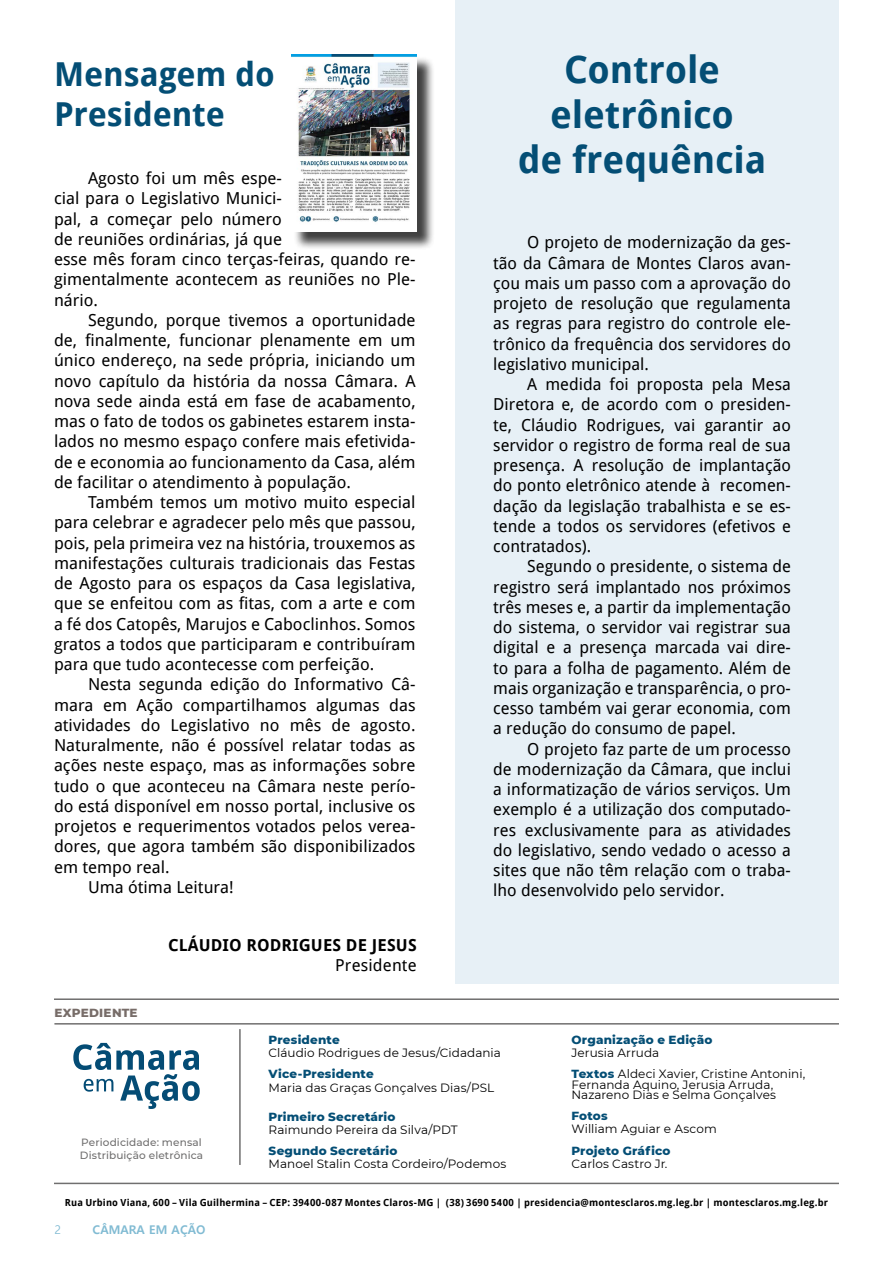
<style>
.page{position:relative;width:893px;height:1263px;background:#fff}
.page>*{position:absolute;margin:0;border:0;box-sizing:border-box;transform-origin:0 0}
.t1{font:700 37.5px/45px "Droid Sans";letter-spacing:-.005em;color:#044e75;text-align:center}
.t2{font:700 33px/39.6px "Droid Sans";letter-spacing:-.005em;color:#044e75}
.t3{font:16.5px/20.2px "Droid Sans";color:#000;text-align:justify}
.t4{font:700 16.5px "Droid Sans";letter-spacing:.01em;color:#000}
.t5{font:12px/21.1px "Montserrat";letter-spacing:.005em;color:#000}
.t6{font:800 12px "Montserrat";letter-spacing:.015em;color:#044e75}
.t7{font:700 12px "Malgun Gothic";color:#81bbd3}
.t8{font:800 12px "Montserrat";letter-spacing:.02em;color:#776c68}
.t9{font:12px "Malgun Gothic";color:#81bbd3}
.t10{font:500 10.5px/12.6px "Montserrat";letter-spacing:.01em;color:#706f6f}
.t11{font:700 9.75px "Droid Sans";letter-spacing:.015em;color:#000}
.s1{font-weight:800;color:#044e75}
</style>
<div class="page">
<div style="left:455px;top:0;width:384px;height:983px;background:#e7f0f6"></div>
<hr style="left:239px;top:1029px;width:2px;height:136px;background:#706f6f">
<hr style="left:54px;top:1183px;width:785px;height:1px;background:#706f6f">
<hr style="left:54px;top:998px;width:785px;height:2px;background:#706f6f">
<svg style="left:73px;top:1043px;width:127px;height:66px"></svg>
<hr style="left:54px;top:1023px;width:785px;height:1px;background:#706f6f">
<div style="left:294px;top:56px;width:141px;height:194px;background:#000;opacity:.75"></div>
<img style="left:291px;top:54px;width:126px;height:177px">
<h2 class="t2" style="left:54px;top:55px;width:222px">Mensagem do<br>Presidente</h2>
<p class="t3" style="left:54px;top:168px;width:363px;text-align:left;text-indent:34px">Agosto foi um mês espe-<br>cial para o Legislativo Munici-<br>pal, a começar pelo número<br>de reuniões ordinárias, já que<br>esse mês foram cinco terças-feiras, quando re&shy;gimentalmente acontecem as reuniões no Ple&shy;nário.</p>
<p class="t3" style="left:54px;top:310px;width:363px;text-indent:34px">Segundo, porque tivemos a oportunidade de, finalmente, funcionar plenamente em um único endereço, na sede própria, iniciando um novo capítulo da história da nossa Câmara. A nova sede ainda está em fase de acabamento, mas o fato de todos os gabinetes estarem insta&shy;lados no mesmo espaço confere mais efetivida&shy;de e economia ao funcionamento da Casa, além de facilitar o atendimento à população.</p>
<p class="t3" style="left:54px;top:492px;width:363px;text-indent:34px">Também temos um motivo muito especial para celebrar e agradecer pelo mês que passou, pois, pela primeira vez na história, trouxemos as manifestações culturais tradicionais das Festas de Agosto para os espaços da Casa legislativa, que se enfeitou com as fitas, com a arte e com a fé dos Catopês, Marujos e Caboclinhos. Somos gratos a todos que participaram e contribuíram para que tudo acontecesse com perfeição.</p>
<p class="t3" style="left:88px;top:674px;width:329px">Nesta segunda edição do Informativo Câ-</p>
<p class="t3" style="left:54px;top:695px;width:363px">mara em Ação compartilhamos algumas das</p>
<p class="t3" style="left:54px;top:715px;width:363px">atividades do Legislativo no mês de agosto.</p>
<p class="t3" style="left:54px;top:735px;width:363px">Naturalmente, não é possível relatar todas as</p>
<p class="t3" style="left:54px;top:756px;width:363px">ações neste espaço, mas as informações sobre</p>
<p class="t3" style="left:54px;top:776px;width:363px">tudo o que aconteceu na Câmara neste perío-</p>
<p class="t3" style="left:54px;top:796px;width:363px">do está disponível em nosso portal, inclusive os</p>
<p class="t3" style="left:54px;top:816px;width:363px">projetos e requerimentos votados pelos verea-</p>
<p class="t3" style="left:54px;top:837px;width:363px">dores, que agora também são disponibilizados</p>
<p class="t3" style="left:54px;top:857px;width:117px">em tempo real.</p>
<p class="t3" style="left:88px;top:877px;width:147px">Uma ótima Leitura!</p>
<p class="t8" style="left:54px;top:1004px;width:85px">EXPEDIENTE</p>
<p class="t4" style="left:168px;top:936px;width:250px">CLÁUDIO RODRIGUES DE JESUS</p>
<p class="t3" style="left:335px;top:955px;width:83px">Presidente</p>
<h1 class="t1" style="left:518px;top:47px;width:250px">Controle eletrônico<br>de frequência</h1>
<p class="t3" style="left:493px;top:233px;width:299px;text-indent:34px">O projeto de modernização da ges&shy;tão da Câmara de Montes Claros avan&shy;çou mais um passo com a aprovação do projeto de resolução que regulamenta as regras para registro do controle ele&shy;trônico da frequência dos servidores do legislativo municipal.</p>
<p class="t3" style="left:493px;top:374px;width:299px;text-indent:34px">A medida foi proposta pela Mesa Diretora e, de acordo com o presiden&shy;te, Cláudio Rodrigues, vai garantir ao servidor o registro de forma real de sua presença. A resolução de implantação do ponto eletrônico atende à recomen&shy;dação da legislação trabalhista e se es&shy;tende a todos os servidores (efetivos e contratados).</p>
<p class="t3" style="left:493px;top:557px;width:299px;text-indent:34px">Segundo o presidente, o sistema de registro será implantado nos próximos três meses e, a partir da implementação do sistema, o servidor vai registrar sua digital e a presença marcada vai dire&shy;to para a folha de pagamento. Além de mais organização e transparência, o pro&shy;cesso também vai gerar economia, com a redução do consumo de papel.</p>
<p class="t3" style="left:493px;top:739px;width:299px;text-indent:34px">O projeto faz parte de um processo de modernização da Câmara, que inclui a informatização de vários serviços. Um exemplo é a utilização dos computado&shy;res exclusivamente para as atividades do legislativo, sendo vedado o acesso a sites que não têm relação com o traba&shy;lho desenvolvido pelo servidor.</p>
<p class="t6" style="left:571px;top:1031px;width:142px">Organização e Edição</p>
<p class="t5" style="left:571px;top:1042px;width:235px">Jerusia Arruda<br><span class="s1">Textos</span> Aldeci Xavier, Cristine Antonini,</p>
<p class="t5" style="left:571px;top:1079px;width:206px;line-height:10.5px">Fernanda Aquino, Jerusia Arruda,<br>Nazareno Dias e Selma Gonçalves</p>
<p class="t6" style="left:571px;top:1107px;width:38px">Fotos</p>
<p class="t5" style="left:571px;top:1118px;width:147px">William Aguiar e Ascom</p>
<p class="t6" style="left:571px;top:1142px;width:101px">Projeto Gráfico</p>
<p class="t5" style="left:571px;top:1153px;width:98px">Carlos Castro Jr.</p>
<p class="t11" style="left:65px;top:1197px;width:765px">Rua Urbino Viana, 600 – Vila Guilhermina – CEP: 39400-087 Montes Claros-MG | (38) 3690 5400 | presidencia@montesclaros.mg.leg.br | montesclaros.mg.leg.br</p>
<p class="t6" style="left:269px;top:1031px;width:73px">Presidente</p>
<p class="t5" style="left:269px;top:1042px;width:234px">Cláudio Rodrigues de Jesus/Cidadania</p>
<p class="t6" style="left:269px;top:1065px;width:107px">Vice-Presidente</p>
<p class="t5" style="left:269px;top:1076px;width:227px">Maria das Graças Gonçalves Dias/PSL</p>
<p class="t6" style="left:269px;top:1108px;width:128px">Primeiro Secretário</p>
<p class="t5" style="left:269px;top:1119px;width:190px">Raimundo Pereira da Silva/PDT</p>
<p class="t6" style="left:269px;top:1142px;width:130px">Segundo Secretário</p>
<p class="t5" style="left:269px;top:1153px;width:239px">Manoel Stalin Costa Cordeiro/Podemos</p>
<p class="t10" style="left:80px;top:1135px;width:125px">Periodicidade: mensal<br>Distribuição eletrônica</p>
<p class="t9" style="left:54px;top:1223px;width:8px">2</p>
<p class="t7" style="left:93px;top:1222px;width:114px">CÂMARA EM AÇÃO</p>
</div>
